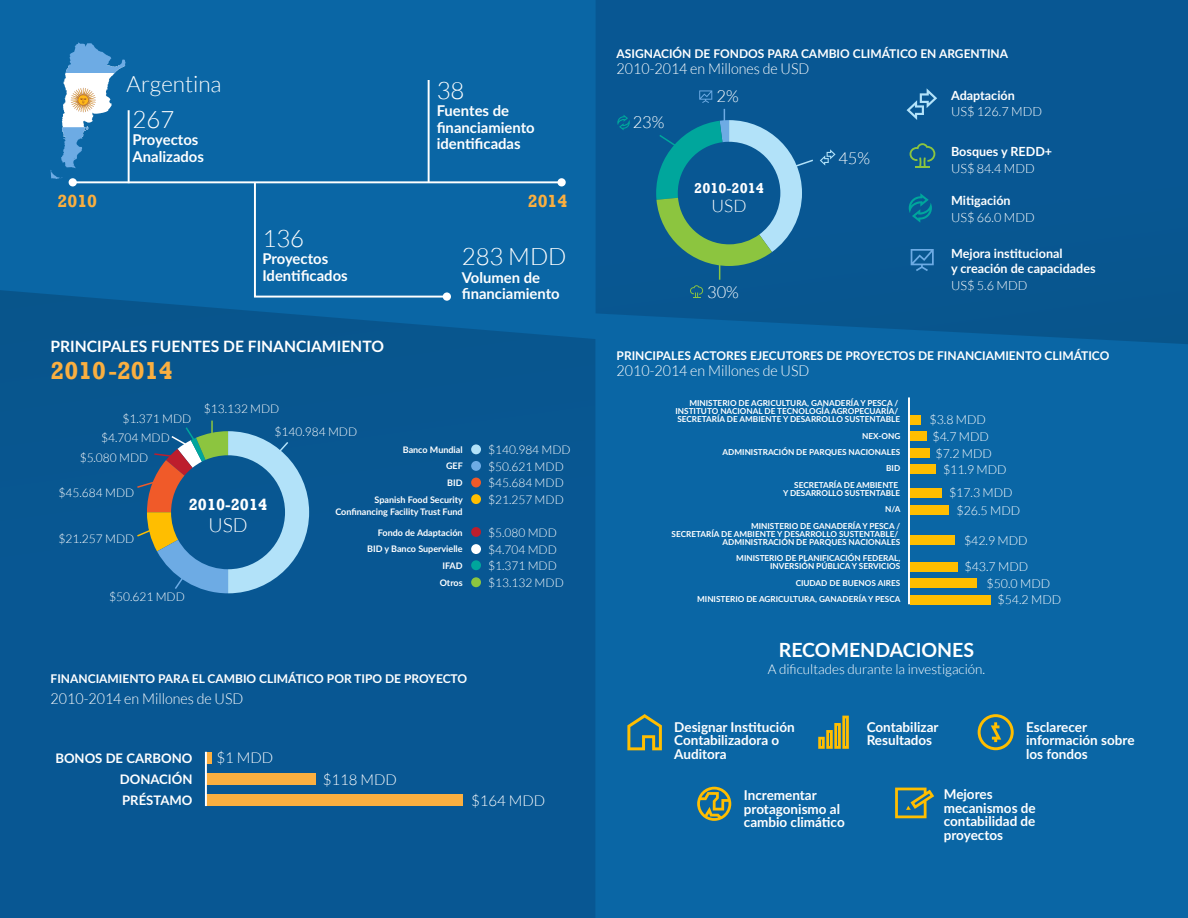
<style>
.page{position:relative;width:1188px;height:918px;background:#0a66a5}
.page>*{position:absolute;margin:0;border:0;box-sizing:border-box;transform-origin:0 0}
.t1{font:700 25.2px "Rockwell";color:#faaf40}
.t2{font:300 24px "Lato";color:#fff}
.t3{font:300 22.5px "Lato";color:#fff}
.t4{font:700 19.5px "Lato";color:#fff}
.t5{font:300 19.5px "Lato";color:#fff}
.t6{font:700 18px "Rockwell";color:#faaf40}
.t7{font:300 17.25px "Lato";color:#fff}
.t8{font:300 16.5px "Lato";color:#fff}
.t9{font:700 16.5px "Rockwell";color:#fff}
.t10{font:700 15.6px "Lato";color:#fff}
.t11{font:300 15px "Lato";color:#fff;scale:.95 1}
.t12{font:300 15px "Lato";color:#fff}
.t13{font:700 14.85px/16.6px "Lato";color:#fff}
.t14{font:700 14.55px "Rockwell";color:#fff}
.t15{font:700 13.5px/13.6px "Lato";color:#fff}
.t16{font:300 13.5px "Lato";color:#fff}
.t17{font:700 13.05px/20.7px "Lato";color:#fff;text-align:justify}
.t18{font:300 12.75px "Lato";color:#fff}
.t19{font:700 12.6px/14.1px "Lato";color:#fff}
.t20{font:300 12.45px/23.1px "Lato";color:#fff}
.t21{font:700 12px "Lato";color:#fff}
.t22{font:300 12px/16.6px "Lato";color:#fff}
.t23{font:700 9px/16.6px "Lato";color:#fff;text-align:right}
.t24{font:700 8.25px/16.4px "Lato";color:#fff;text-align:right}
</style>
<div class="page">
<div style="left:596px;top:0;width:592px;height:344px;background:#085793"></div>
<div style="left:0;top:290px;width:595px;height:628px;background:#085793"></div>
<svg style="left:51px;top:43px;width:74px;height:136px"></svg>
<div style="left:69px;top:178px;width:8px;height:8px;background:#fff;border-radius:50%"></div>
<div style="left:557px;top:178px;width:9px;height:8px;background:#fff;border-radius:50%"></div>
<div style="left:443px;top:292px;width:8px;height:9px;background:#fff;border-radius:50%"></div>
<hr style="left:70px;top:181px;width:492px;height:2px;background:#fff">
<hr style="left:128px;top:110px;width:2px;height:73px;background:#fff">
<svg style="left:253px;top:180px;width:194px;height:119px"></svg>
<hr style="left:428px;top:80px;width:2px;height:102px;background:#fff">
<div style="left:471px;top:444px;width:10px;height:10px;background:#b2e2f9;border-radius:50%"></div>
<div style="left:471px;top:461px;width:10px;height:10px;background:#6dabe4;border-radius:50%"></div>
<div style="left:471px;top:478px;width:10px;height:9px;background:#f05a29;border-radius:50%"></div>
<div style="left:471px;top:494px;width:10px;height:10px;background:#ffbe00;border-radius:50%"></div>
<div style="left:471px;top:527px;width:10px;height:10px;background:#bd1e2d;border-radius:50%"></div>
<div style="left:471px;top:544px;width:10px;height:10px;background:#fff;border-radius:50%"></div>
<div style="left:471px;top:560px;width:10px;height:10px;background:#00a69c;border-radius:50%"></div>
<div style="left:471px;top:577px;width:10px;height:10px;background:#8cc53f;border-radius:50%"></div>
<svg style="left:135px;top:421px;width:174px;height:172px;background:#437b9e"></svg>
<div style="left:206px;top:752px;width:6px;height:11px;background:#faaf40"></div>
<div style="left:206px;top:773px;width:110px;height:12px;background:#faaf40"></div>
<div style="left:206px;top:795px;width:257px;height:11px;background:#faaf40"></div>
<hr style="left:205px;top:752px;width:2px;height:54px;background:#fff">
<svg style="left:910px;top:143px;width:25px;height:25px"></svg>
<svg style="left:907px;top:88px;width:30px;height:32px"></svg>
<svg style="left:656px;top:109px;width:180px;height:189px;background:#247396"></svg>
<svg style="left:909px;top:193px;width:23px;height:30px"></svg>
<svg style="left:617px;top:115px;width:13px;height:15px"></svg>
<svg style="left:911px;top:249px;width:23px;height:22px"></svg>
<svg style="left:699px;top:90px;width:13px;height:13px"></svg>
<div style="left:910px;top:415px;width:11px;height:9px;background:#ffbe00"></div>
<div style="left:910px;top:465px;width:26px;height:9px;background:#ffbe00"></div>
<div style="left:910px;top:488px;width:32px;height:9px;background:#ffbe00"></div>
<div style="left:910px;top:506px;width:38px;height:9px;background:#ffbe00"></div>
<div style="left:910px;top:536px;width:45px;height:9px;background:#ffbe00"></div>
<div style="left:910px;top:562px;width:48px;height:9px;background:#ffbe00"></div>
<div style="left:910px;top:578px;width:66px;height:10px;background:#ffbe00"></div>
<div style="left:910px;top:595px;width:80px;height:9px;background:#ffbe00"></div>
<div style="left:910px;top:431px;width:16px;height:10px;background:#ffbe00"></div>
<div style="left:910px;top:448px;width:20px;height:10px;background:#ffbe00"></div>
<hr style="left:908px;top:397px;width:2px;height:207px;background:#fff">
<svg style="left:627px;top:714px;width:35px;height:36px"></svg>
<svg style="left:978px;top:714px;width:36px;height:36px"></svg>
<svg style="left:697px;top:787px;width:34px;height:34px"></svg>
<svg style="left:818px;top:716px;width:31px;height:33px"></svg>
<svg style="left:895px;top:788px;width:39px;height:30px"></svg>
<h3 class="t6" style="left:57px;top:190px;width:41px">2010</h3>
<h3 class="t3" style="left:127px;top:71px;width:96px">Argentina</h3>
<h2 class="t2" style="left:133px;top:107px;width:43px">267</h2>
<h3 class="t13" style="left:133px;top:131px;width:73px">Proyectos<br>Analizados</h3>
<h2 class="t2" style="left:437px;top:78px;width:29px">38</h2>
<h3 class="t13" style="left:437px;top:102px;width:99px">Fuentes de financiamiento identificadas</h3>
<h3 class="t6" style="left:528px;top:190px;width:41px">2014</h3>
<h2 class="t2" style="left:262px;top:226px;width:43px">136</h2>
<h3 class="t13" style="left:262px;top:250px;width:87px">Proyectos<br>Identificados</h3>
<h2 class="t2" style="left:462px;top:244px;width:106px">283 MDD</h2>
<h3 class="t13" style="left:462px;top:268px;width:99px">Volumen de financiamiento</h3>
<h3 class="t10" style="left:51px;top:335px;width:335px">PRINCIPALES FUENTES DE FINANCIAMIENTO</h3>
<h1 class="t1" style="left:51px;top:355px;width:123px">2010-2014</h1>
<h3 class="t22" style="left:204px;top:401px;width:77px">$13.132 MDD</h3>
<h3 class="t22" style="left:123px;top:411px;width:70px">$1.371 MDD</h3>
<h3 class="t22" style="left:101px;top:430px;width:70px">$4.704 MDD</h3>
<h3 class="t22" style="left:80px;top:450px;width:70px">$5.080 MDD</h3>
<h3 class="t22" style="left:59px;top:484px;width:77px">$45.684 MDD</h3>
<h3 class="t22" style="left:59px;top:530px;width:77px">$21.257 MDD</h3>
<h3 class="t22" style="left:275px;top:423px;width:84px">$140.984 MDD</h3>
<p class="t23" style="left:446px;top:441px;width:18px;text-align:justify;text-indent:-43px">Banco Mundial GEF BID</p>
<p class="t23" style="left:335px;top:493px;width:129px;line-height:12px">Spanish Food Security<br>Confinancing Facility Trust Fund</p>
<h3 class="t9" style="left:189px;top:495px;width:80px">2010-2014</h3>
<h3 class="t5" style="left:208px;top:515px;width:41px">USD</h3>
<p class="t23" style="left:367px;top:524px;width:97px">Fondo de Adaptación<br>BID y Banco Supervielle<br>IFAD<br>Otros</p>
<h3 class="t22" style="left:109px;top:589px;width:77px">$50.621 MDD</h3>
<h3 class="t22" style="left:488px;top:441px;width:84px">$140.984 MDD $50.621 MDD $45.684 MDD $21.257 MDD</h3>
<h3 class="t22" style="left:488px;top:525px;width:77px">$5.080 MDD $4.704 MDD $1.371 MDD $13.132 MDD</h3>
<h3 class="t21" style="left:51px;top:670px;width:418px">FINANCIAMIENTO PARA EL CAMBIO CLIMÁTICO POR TIPO DE PROYECTO</h3>
<h3 class="t11" style="left:51px;top:690px;width:204px">2010-2014 en Millones de USD</h3>
<h3 class="t17" style="left:120px;top:748px;width:74px;text-indent:-64px">BONOS DE CARBONO DONACIÓN PRÉSTAMO</h3>
<h3 class="t12" style="left:217px;top:750px;width:58px">$1 MDD</h3>
<h3 class="t12" style="left:323px;top:771px;width:76px">$118 MDD</h3>
<h3 class="t12" style="left:471px;top:793px;width:76px">$164 MDD</h3>
<h3 class="t21" style="left:617px;top:44px;width:393px">ASIGNACIÓN DE FONDOS PARA CAMBIO CLIMÁTICO EN ARGENTINA</h3>
<h3 class="t11" style="left:617px;top:60px;width:204px">2010-2014 en Millones de USD</h3>
<h3 class="t8" style="left:633px;top:113px;width:33px">23%</h3>
<h3 class="t8" style="left:717px;top:87px;width:24px">2%</h3>
<h3 class="t14" style="left:694px;top:179px;width:71px">2010-2014</h3>
<h3 class="t7" style="left:712px;top:196px;width:36px">USD</h3>
<h3 class="t8" style="left:707px;top:283px;width:33px">30%</h3>
<h3 class="t8" style="left:838px;top:149px;width:33px">45%</h3>
<h3 class="t19" style="left:951px;top:88px;width:65px">Adaptación</h3>
<h3 class="t18" style="left:951px;top:105px;width:93px">US$ 126.7 MDD</h3>
<h3 class="t19" style="left:951px;top:144px;width:103px">Bosques y REDD+</h3>
<h3 class="t18" style="left:951px;top:161px;width:85px">US$ 84.4 MDD</h3>
<h3 class="t19" style="left:951px;top:193px;width:61px">Mitigación</h3>
<h3 class="t18" style="left:951px;top:210px;width:85px">US$ 66.0 MDD</h3>
<h3 class="t19" style="left:951px;top:246px;width:146px">Mejora institucional<br>y creación de capacidades</h3>
<h3 class="t18" style="left:951px;top:279px;width:78px">US$ 5.6 MDD</h3>
<h3 class="t21" style="left:617px;top:346px;width:494px">PRINCIPALES ACTORES EJECUTORES DE PROYECTOS DE FINANCIAMIENTO CLIMÁTICO</h3>
<h3 class="t11" style="left:617px;top:363px;width:204px">2010-2014 en Millones de USD</h3>
<p class="t24" style="left:676px;top:398px;width:226px;line-height:8.2px;text-align:left;text-indent:14px">MINISTERIO DE AGRICULTURA, GANADERÍA Y PESCA /<br>INSTITUTO NACIONAL DE TECNOLOGÍA AGROPECUARÍA/<br>SECRETARÍA DE AMBIENTE Y DESARROLLO SUSTENTABLE</p>
<p class="t24" style="left:723px;top:427px;width:179px">NEX-ONG<br>ADMINISTRACIÓN DE PARQUES NACIONALES<br>BID<br>SECRETARÍA DE AMBIENTE</p>
<p class="t24" style="left:751px;top:484px;width:151px">Y DESARROLLO SUSTENTABLE<br>N/A<br>MINISTERIO DE GANADERÍA Y PESCA /</p>
<p class="t24" style="left:672px;top:529px;width:230px;line-height:8.2px">SECRETARÍA DE AMBIENTE Y DESARROLLO SUSTENTABLE/<br>ADMINISTRACIÓN DE PARQUES NACIONALES</p>
<p class="t24" style="left:736px;top:554px;width:165px;line-height:8.2px">MINISTERIO DE PLANIFICACIÓN FEDERAL,<br>INVERSIÓN PÚBLICA Y SERVICIOS</p>
<p class="t24" style="left:697px;top:574px;width:205px">CIUDAD DE BUENOS AIRES<br>MINISTERIO DE AGRICULTURA, GANADERÍA Y PESCA</p>
<h3 class="t20" style="left:930px;top:408px;width:58px">$3.8 MDD</h3>
<h3 class="t20" style="left:943px;top:458px;width:71px;text-align:center">$11.9 MDD $17.3 MDD</h3>
<h3 class="t20" style="left:957px;top:499px;width:65px">$26.5 MDD</h3>
<h3 class="t20" style="left:964px;top:528px;width:66px;line-height:26.2px">$42.9 MDD $43.7 MDD</h3>
<h3 class="t20" style="left:998px;top:575px;width:65px;line-height:16.4px;text-indent:-11px">$50.0 MDD $54.2 MDD</h3>
<h3 class="t20" style="left:933px;top:428px;width:61px;line-height:16.6px">$4.7 MDD $7.2 MDD</h3>
<h3 class="t4" style="left:779px;top:636px;width:197px">RECOMENDACIONES</h3>
<h3 class="t16" style="left:768px;top:662px;width:219px">A dificultades durante la investigación.</h3>
<h3 class="t15" style="left:674px;top:719px;width:122px">Designar Institución<br>Contabilizadora o<br>Auditora</h3>
<h3 class="t15" style="left:867px;top:719px;width:73px">Contabilizar<br>Resultados</h3>
<h3 class="t15" style="left:1026px;top:719px;width:110px">Esclarecer información sobre los fondos</h3>
<h3 class="t15" style="left:744px;top:788px;width:102px">Incrementar protagonismo al cambio climático</h3>
<h3 class="t15" style="left:944px;top:787px;width:93px">Mejores mecanismos de contabilidad de proyectos</h3>
</div>
